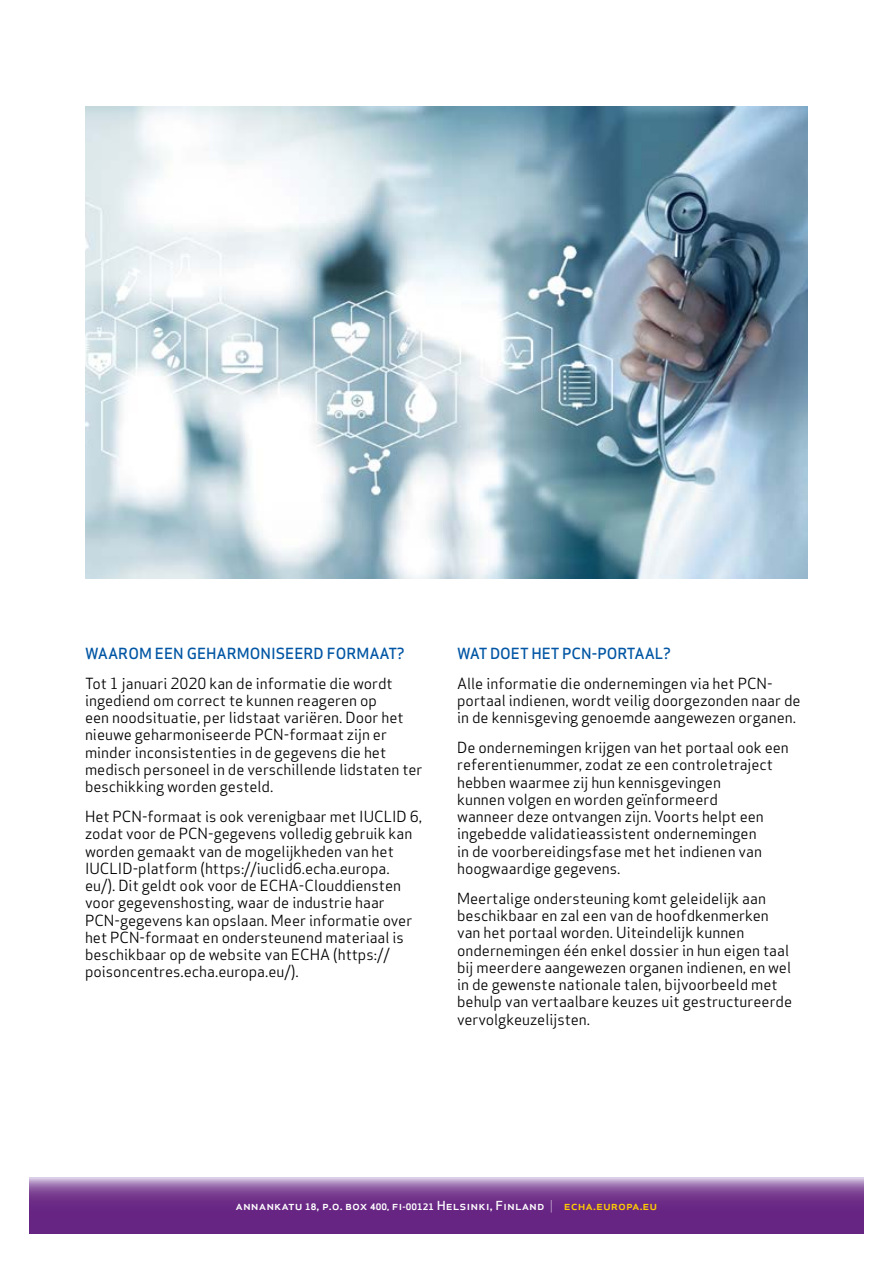
<style>
.page{position:relative;width:893px;height:1263px;background:#fff}
.page>*{position:absolute;margin:0;border:0;box-sizing:border-box;transform-origin:0 0}
.t1{font:15px/17.2px "Apex Sans";color:#000}
.t2{font:500 15px "Apex Sans";color:#0056a4}
.t3{font:500 12.15px "Apex Sans";color:#fff;scale:1.08 1}
.s1{font-weight:700;font-size:8.7px}
.s2{font-weight:700;font-size:8.25px}
.s3{font-weight:300}
.s4{color:#fc0}
</style>
<div class="page">
<svg style="left:30px;top:1178px;width:833px;height:55px;background:#793f92"></svg>
<img style="left:85px;top:106px;width:723px;height:472px">
<p class="t2" style="left:85px;top:640px;width:321px">WAAROM EEN GEHARMONISEERD FORMAAT?</p>
<p class="t1" style="left:85px;top:673px;width:339px">Tot 1 januari 2020 kan de informatie die wordt ingediend om correct te kunnen reageren op<br>een noodsituatie, per lidstaat variëren. Door het nieuwe geharmoniseerde PCN-formaat zijn er minder inconsistenties in de gegevens die het medisch personeel in de verschillende lidstaten ter beschikking worden gesteld.</p>
<p class="t1" style="left:85px;top:806px;width:339px">Het PCN-formaat is ook verenigbaar met IUCLID 6, zodat voor de PCN-gegevens volledig gebruik kan worden gemaakt van de mogelijkheden van het IUCLID-platform (https://iuclid6.echa.europa. eu/). Dit geldt ook voor de ECHA-Clouddiensten voor gegevenshosting, waar de industrie haar PCN-gegevens kan opslaan. Meer informatie over het PCN-formaat en ondersteunend materiaal is beschikbaar op de website van ECHA (https:// poisoncentres.echa.europa.eu/).</p>
<p class="t2" style="left:457px;top:640px;width:215px">WAT DOET HET PCN-PORTAAL?</p>
<p class="t1" style="left:457px;top:673px;width:345px">Alle informatie die ondernemingen via het PCN&shy;portaal indienen, wordt veilig doorgezonden naar de in de kennisgeving genoemde aangewezen organen.</p>
<p class="t1" style="left:457px;top:737px;width:333px">De ondernemingen krijgen van het portaal ook een referentienummer, zodat ze een controletraject hebben waarmee zij hun kennisgevingen<br>kunnen volgen en worden geïnformeerd<br>wanneer deze ontvangen zijn. Voorts helpt een ingebedde validatieassistent ondernemingen<br>in de voorbereidingsfase met het indienen van hoogwaardige gegevens.</p>
<p class="t1" style="left:457px;top:888px;width:336px">Meertalige ondersteuning komt geleidelijk aan beschikbaar en zal een van de hoofdkenmerken van het portaal worden. Uiteindelijk kunnen ondernemingen één enkel dossier in hun eigen taal bij meerdere aangewezen organen indienen, en wel in de gewenste nationale talen, bijvoorbeeld met behulp van vertaalbare keuzes uit gestructureerde vervolgkeuzelijsten.</p>
<p class="t3" style="left:236px;top:1195px;width:392px">annankatu <span class="s1">18</span>, p.o. box <span class="s1">400,</span> fi<span class="s2">-</span><span class="s1">00121</span> Helsinki, Finland <span class="s3">|</span> <span class="s4">echa.europa.eu</span></p>
</div>
